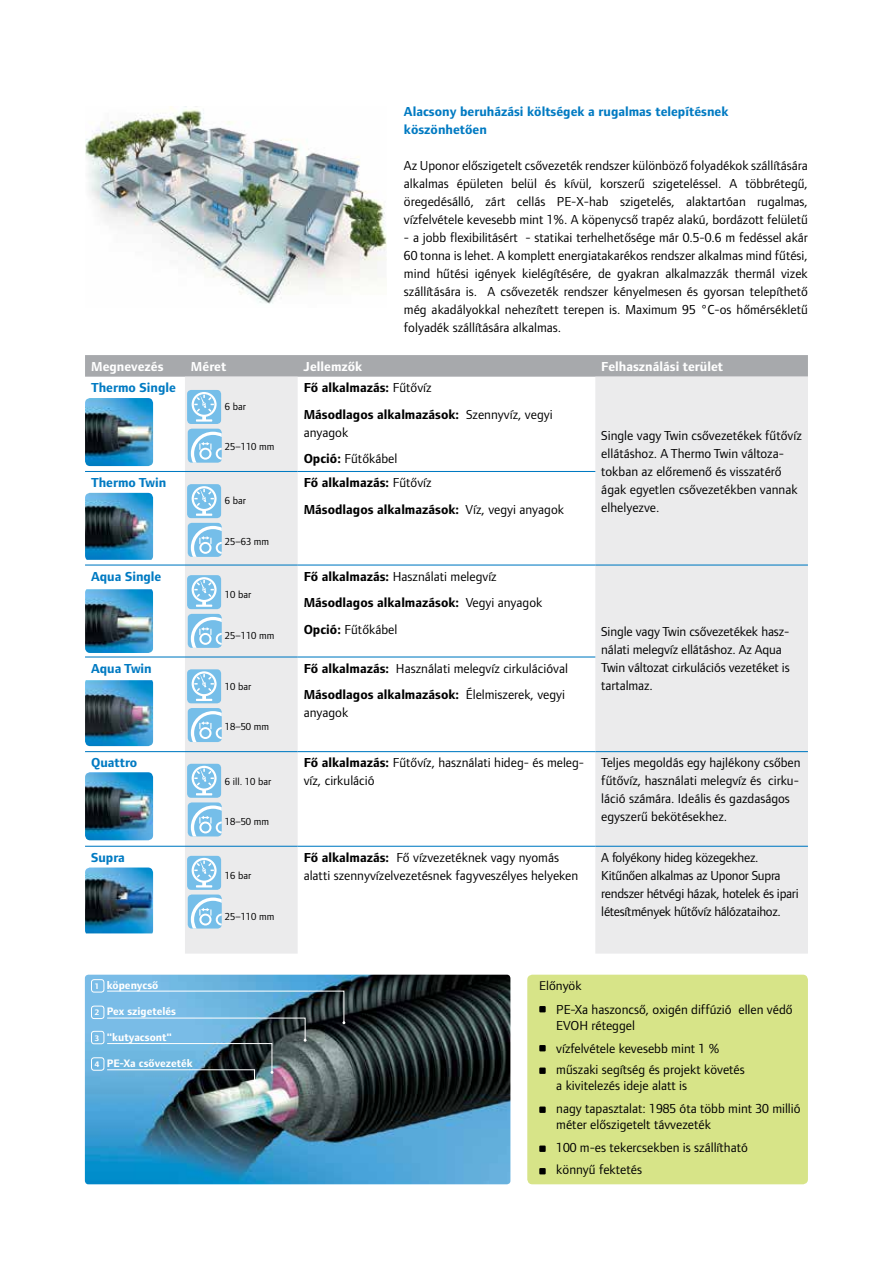
<style>
.page{position:relative;width:893px;height:1263px;background:#fff}
.page>*{position:absolute;margin:0;border:0;box-sizing:border-box;transform-origin:0 0}
.t1{font:13.5px/18px "Foundry Form Sans";color:#000}
.t2{font:700 13.5px/26.5px "Foundry Form Sans";color:#000}
.t3{font:13.5px/18px "Foundry Form Sans";letter-spacing:-.02em;color:#000}
.t4{font:700 13.5px/18px "Foundry Form Sans";color:#007ac2}
.t5{font:700 13.5px "Foundry Form Sans";color:#fff}
.t6{font:13.05px "Foundry Form Sans";color:#000}
.t7{font:700 11.25px "Foundry Form Sans";color:#fff}
.t8{font:10.5px "Foundry Form Sans";color:#000}
.t9{font:700 8.25px "Foundry Form Sans";color:#fff}
.s1{font-weight:400}
.s2{font-weight:700}
</style>
<div class="page">
<div style="left:85px;top:355px;width:723px;height:22px;background:#a7a9ac"></div>
<svg style="left:185px;top:377px;width:623px;height:577px;fill:#ebebec"></svg>
<hr style="left:85px;top:471px;width:100px;height:1px;background:#007ac2">
<hr style="left:185px;top:471px;width:113px;height:1px;background:#007ac2">
<hr style="left:298px;top:471px;width:297px;height:1px;background:#007ac2">
<hr style="left:85px;top:564px;width:100px;height:1px;background:#007ac2">
<hr style="left:185px;top:564px;width:113px;height:1px;background:#007ac2">
<hr style="left:298px;top:564px;width:297px;height:1px;background:#007ac2">
<hr style="left:595px;top:564px;width:213px;height:1px;background:#007ac2">
<hr style="left:85px;top:656px;width:100px;height:1px;background:#007ac2">
<hr style="left:185px;top:656px;width:113px;height:1px;background:#007ac2">
<hr style="left:298px;top:656px;width:297px;height:1px;background:#007ac2">
<hr style="left:85px;top:751px;width:100px;height:1px;background:#007ac2">
<hr style="left:185px;top:751px;width:113px;height:1px;background:#007ac2">
<hr style="left:298px;top:751px;width:297px;height:1px;background:#007ac2">
<hr style="left:595px;top:751px;width:213px;height:1px;background:#007ac2">
<hr style="left:85px;top:846px;width:100px;height:1px;background:#007ac2">
<hr style="left:185px;top:846px;width:113px;height:1px;background:#007ac2">
<hr style="left:298px;top:846px;width:297px;height:1px;background:#007ac2">
<hr style="left:595px;top:846px;width:213px;height:1px;background:#007ac2">
<div style="left:527px;top:975px;width:281px;height:209px;background:#d7e488;border-radius:5px"></div>
<div style="left:539px;top:1006px;width:7px;height:6px;background:#000"></div>
<div style="left:539px;top:1045px;width:7px;height:6px;background:#000"></div>
<div style="left:539px;top:1067px;width:7px;height:7px;background:#000"></div>
<div style="left:539px;top:1106px;width:7px;height:7px;background:#000"></div>
<div style="left:539px;top:1145px;width:7px;height:7px;background:#000"></div>
<div style="left:539px;top:1168px;width:7px;height:6px;background:#000"></div>
<img style="left:85px;top:975px;width:425px;height:209px">
<div style="left:91px;top:979px;width:13px;height:13px;border:1px solid #fff;border-radius:3px"></div>
<div style="left:91px;top:1006px;width:13px;height:13px;border:1px solid #fff;border-radius:3px"></div>
<div style="left:91px;top:1031px;width:13px;height:13px;border:1px solid #fff;border-radius:3px"></div>
<div style="left:91px;top:1057px;width:13px;height:13px;border:1px solid #fff;border-radius:3px"></div>
<svg style="left:106px;top:990px;width:239px;height:93px;background:#618ba3"></svg>
<img style="left:85px;top:106px;width:302px;height:198px">
<img style="left:85px;top:398px;width:68px;height:68px">
<img style="left:85px;top:493px;width:68px;height:67px">
<img style="left:85px;top:589px;width:68px;height:64px">
<img style="left:85px;top:680px;width:68px;height:66px">
<img style="left:85px;top:772px;width:68px;height:68px">
<img style="left:85px;top:867px;width:68px;height:66px">
<div style="left:187px;top:390px;width:34px;height:34px;background:#75bee9;border-radius:4px"></div>
<svg style="left:192px;top:392px;width:25px;height:30px"></svg>
<div style="left:188px;top:429px;width:34px;height:34px;background:#75bee9;border-radius:4px"></div>
<svg style="left:191px;top:432px;width:31px;height:31px"></svg>
<div style="left:187px;top:484px;width:34px;height:34px;background:#75bee9;border-radius:4px"></div>
<svg style="left:192px;top:486px;width:25px;height:30px"></svg>
<div style="left:188px;top:523px;width:34px;height:34px;background:#75bee9;border-radius:4px"></div>
<svg style="left:191px;top:526px;width:31px;height:31px"></svg>
<div style="left:187px;top:575px;width:34px;height:34px;background:#75bee9;border-radius:4px"></div>
<svg style="left:192px;top:577px;width:25px;height:30px"></svg>
<div style="left:188px;top:614px;width:34px;height:34px;background:#75bee9;border-radius:4px"></div>
<svg style="left:191px;top:617px;width:31px;height:31px"></svg>
<div style="left:187px;top:669px;width:34px;height:34px;background:#75bee9;border-radius:4px"></div>
<svg style="left:192px;top:671px;width:25px;height:30px"></svg>
<div style="left:188px;top:708px;width:34px;height:34px;background:#75bee9;border-radius:4px"></div>
<svg style="left:191px;top:711px;width:31px;height:31px"></svg>
<div style="left:187px;top:764px;width:34px;height:34px;background:#75bee9;border-radius:4px"></div>
<svg style="left:192px;top:766px;width:25px;height:29px"></svg>
<div style="left:188px;top:802px;width:34px;height:34px;background:#75bee9;border-radius:4px"></div>
<svg style="left:191px;top:805px;width:31px;height:31px"></svg>
<div style="left:187px;top:856px;width:34px;height:34px;background:#75bee9;border-radius:4px"></div>
<svg style="left:192px;top:858px;width:25px;height:29px"></svg>
<div style="left:188px;top:894px;width:34px;height:34px;background:#75bee9;border-radius:4px"></div>
<svg style="left:191px;top:897px;width:31px;height:31px"></svg>
<p class="t4" style="left:404px;top:102px;width:326px">Alacsony beruházási költségek a rugalmas telepítésnek köszönhetően</p>
<p class="t1" style="left:404px;top:156px;width:405px;text-align:justify">Az Uponor előszigetelt csővezeték rendszer különböző folyadékok szállítására alkalmas épületen belül és kívül, korszerű szigeteléssel. A többrétegű, öregedésálló, zárt cellás PE-X-hab szigetelés, alaktartóan rugalmas, vízfelvétele kevesebb mint 1%. A köpenycső trapéz alakú, bordázott felületű</p>
<p class="t1" style="left:404px;top:228px;width:405px;text-align:justify">- a jobb flexibilitásért - statikai terhelhetősége már 0.5-0.6 m fedéssel akár 60 tonna is lehet. A komplett energiatakarékos rendszer alkalmas mind fűtési, mind hűtési igények kielégítésére, de gyakran alkalmazzák thermál vizek szállítására is. A csővezeték rendszer kényelmesen és gyorsan telepíthető még akadályokkal nehezített terepen is. Maximum 95 °C-os hőmérsékletű folyadék szállítására alkalmas.</p>
<p class="t5" style="left:91px;top:358px;width:74px">Megnevezés</p>
<p class="t5" style="left:191px;top:358px;width:37px">Méret</p>
<p class="t5" style="left:304px;top:358px;width:60px">Jellemzők</p>
<p class="t5" style="left:601px;top:358px;width:123px">Felhasználási terület</p>
<p class="t4" style="left:91px;top:379px;width:86px">Thermo Single</p>
<p class="t8" style="left:225px;top:400px;width:22px">6 bar</p>
<p class="t8" style="left:225px;top:441px;width:51px">25–110 mm</p>
<p class="t2" style="left:304px;top:374px;width:251px">Fő alkalmazás: <span class="s1">Fűtővíz<br></span>Másodlagos alkalmazások: <span class="s1">Szennyvíz, vegyi</span></p>
<p class="t1" style="left:304px;top:419px;width:95px;line-height:26.5px">anyagok<br><span class="s2">Opció:</span> Fűtőkábel</p>
<p class="t1" style="left:601px;top:426px;width:202px">Single vagy Twin csővezetékek fűtővíz ellátáshoz. A Thermo Twin változa&shy;tokban az előremenő és visszatérő ágak egyetlen csővezetékben vannak elhelyezve.</p>
<p class="t4" style="left:91px;top:473px;width:77px">Thermo Twin</p>
<p class="t2" style="left:304px;top:469px;width:262px">Fő alkalmazás: <span class="s1">Fűtővíz<br></span>Másodlagos alkalmazások: <span class="s1">Víz, vegyi anyagok</span></p>
<p class="t8" style="left:225px;top:495px;width:22px">6 bar</p>
<p class="t8" style="left:225px;top:535px;width:46px">25–63 mm</p>
<p class="t4" style="left:91px;top:567px;width:72px">Aqua Single</p>
<p class="t4" style="left:91px;top:659px;width:62px">Aqua Twin</p>
<p class="t8" style="left:225px;top:589px;width:28px">10 bar</p>
<p class="t8" style="left:225px;top:629px;width:51px">25–110 mm</p>
<p class="t8" style="left:225px;top:680px;width:28px">10 bar</p>
<p class="t8" style="left:225px;top:721px;width:46px">18–50 mm</p>
<p class="t2" style="left:304px;top:563px;width:240px">Fő alkalmazás: <span class="s1">Használati melegvíz<br></span>Másodlagos alkalmazások: <span class="s1">Vegyi anyagok<br></span>Opció: <span class="s1">Fűtőkábel</span></p>
<p class="t1" style="left:304px;top:655px;width:266px;line-height:26.5px"><span class="s2">Fő alkalmazás:</span> Használati melegvíz cirkulációval<br><span class="s2">Másodlagos alkalmazások:</span> Élelmiszerek, vegyi</p>
<p class="t1" style="left:304px;top:703px;width:46px">anyagok</p>
<p class="t1" style="left:601px;top:622px;width:190px">Single vagy Twin csővezetékek hasz&shy;nálati melegvíz ellátáshoz. Az Aqua<br>Twin változat cirkulációs vezetéket is tartalmaz.</p>
<p class="t4" style="left:91px;top:754px;width:48px">Quattro</p>
<p class="t8" style="left:225px;top:775px;width:48px">6 ill. 10 bar</p>
<p class="t8" style="left:225px;top:816px;width:46px">18–50 mm</p>
<p class="t1" style="left:304px;top:754px;width:282px"><span class="s2">Fő alkalmazás:</span> Fűtővíz, használati hideg- és meleg&shy;víz, cirkuláció</p>
<p class="t1" style="left:601px;top:754px;width:201px">Teljes megoldás egy hajlékony csőben fűtővíz, használati melegvíz és cirku&shy;láció számára. Ideális és gazdaságos egyszerű bekötésekhez.</p>
<p class="t4" style="left:91px;top:848px;width:35px">Supra</p>
<p class="t8" style="left:225px;top:870px;width:28px">16 bar</p>
<p class="t8" style="left:225px;top:910px;width:51px">25–110 mm</p>
<p class="t1" style="left:304px;top:848px;width:276px"><span class="s2">Fő alkalmazás:</span> Fő vízvezetéknek vagy nyomás alatti szennyvízelvezetésnek fagyveszélyes helyeken</p>
<p class="t3" style="left:601px;top:848px;width:199px">A folyékony hideg közegekhez.<br>Kitűnően alkalmas az Uponor Supra rendszer hétvégi házak, hotelek és ipari létesítmények hűtővíz hálózataihoz.</p>
<p class="t9" style="left:95px;top:981px;width:6px">1</p>
<p class="t9" style="left:95px;top:1008px;width:6px">2</p>
<p class="t9" style="left:95px;top:1033px;width:6px">3</p>
<p class="t9" style="left:95px;top:1059px;width:6px">4</p>
<p class="t7" style="left:107px;top:978px;width:53px">köpenycső</p>
<p class="t7" style="left:107px;top:1005px;width:71px">Pex szigetelés</p>
<p class="t7" style="left:107px;top:1031px;width:67px">"kutyacsont"</p>
<p class="t7" style="left:107px;top:1057px;width:88px">PE-Xa csővezeték</p>
<p class="t6" style="left:539px;top:978px;width:44px">Előnyök</p>
<p class="t1" style="left:556px;top:1001px;width:238px;line-height:16.5px">PE-Xa haszoncső, oxigén diffúzió ellen védő<br>EVOH réteggel</p>
<p class="t1" style="left:556px;top:1037px;width:190px;line-height:21.5px">vízfelvétele kevesebb mint 1 % műszaki segítség és projekt követés</p>
<p class="t1" style="left:556px;top:1074px;width:246px;line-height:22.5px">a kivitelezés ideje alatt is<br>nagy tapasztalat: 1985 óta több mint 30 millió</p>
<p class="t1" style="left:556px;top:1113px;width:193px;line-height:22.5px">méter előszigetelt távvezeték<br>100 m-es tekercsekben is szállítható könnyű fektetés</p>
</div>
